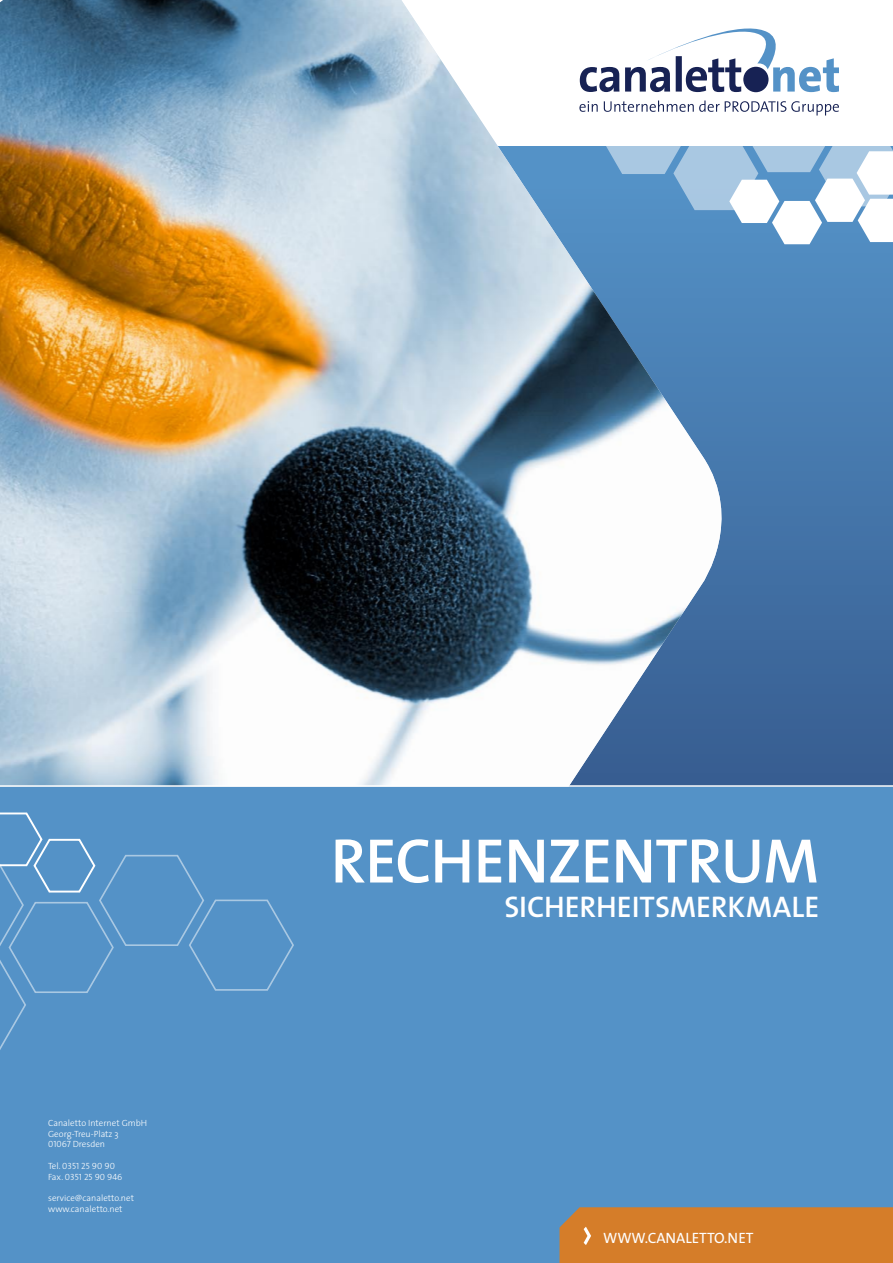
<style>
.page{position:relative;width:893px;height:1263px;background:#fff}
.page>*{position:absolute;margin:0;border:0;box-sizing:border-box;transform-origin:0 0}
.t1{font:600 63.45px "The Sans";letter-spacing:-.015em;color:#fff}
.t2{font:600 30px "The Sans";letter-spacing:-.005em;color:#fff}
.t3{font:15px "The Sans Caps";color:#fff}
.t4{font:300 9px "The Sans";color:#fff}
.t5{font:9px "The Sans Light Caps";color:#fff}
.s1{font-family:"The Sans Light Caps";font-weight:400}
.s2{font-family:"The Sans";font-weight:300}
</style>
<div class="page">
<svg style="left:744px;top:244px;width:149px;height:541px;background:#4474a8"></svg>
<img style="left:0;top:0;width:744px;height:785px">
<svg style="left:579px;top:7px;width:314px;height:237px"></svg>
<div style="left:0;top:787px;width:893px;height:476px;background:#5492c7"></div>
<svg style="left:0;top:812px;width:294px;height:238px"></svg>
<div style="left:559px;top:1207px;width:334px;height:56px;background:#d57d29"></div>
<p class="t4" style="left:48px;top:1115px;width:101px">Canaletto Internet GmbH</p>
<p class="t4" style="left:48px;top:1126px;width:72px">Georg-Treu-Platz 3</p>
<p class="t4" style="left:48px;top:1137px;width:59px"><span class="s1">01067</span> Dresden</p>
<p class="t5" style="left:48px;top:1158px;width:68px"><span class="s2">Tel.</span> 0351 25 90 90</p>
<p class="t5" style="left:48px;top:1169px;width:76px"><span class="s2">Fax.</span> 0351 25 90 946</p>
<p class="t4" style="left:48px;top:1191px;width:87px">service@canaletto.net</p>
<p class="t4" style="left:48px;top:1202px;width:76px">www.canaletto.net</p>
<p class="t1" style="left:331px;top:808px;width:490px">RECHENZENTRUM</p>
<p class="t2" style="left:504px;top:882px;width:316px">SICHERHEITSMERKMALE</p>
<p class="t3" style="left:603px;top:1226px;width:152px">WWW.CANALETTO.NET</p>
</div>
